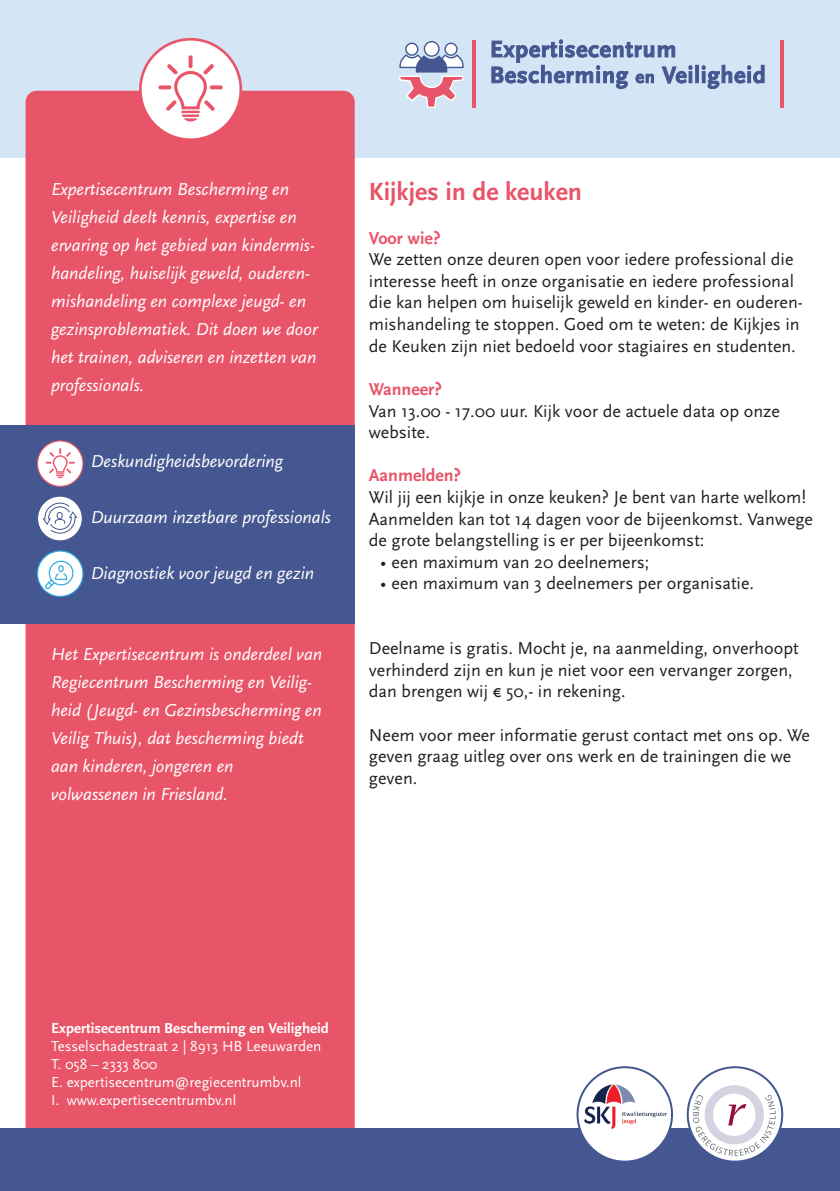
<style>
.page{position:relative;width:840px;height:1191px;background:#fff}
.page>*{position:absolute;margin:0;border:0;box-sizing:border-box;transform-origin:0 0}
.t1{font:26px "Scala Sans Bold LF";color:#e95568}
.t2{font:18px/21.6px "Scala Sans";color:#231f20}
.t3{font:italic 18px/28px "Scala Sans";color:#fff}
.t4{font:18px "Scala Sans Bold LF";color:#e95568}
.t5{font:15px/18px "Scala Sans";color:#fff}
.t6{font:15px "Scala Sans Bold LF";color:#fff}
</style>
<div class="page">
<div style="left:0;top:0;width:839px;height:158px;background:#d4e5f5"></div>
<div style="left:26px;top:91px;width:328px;height:1037px;background:#e95568"></div>
<div style="left:140px;top:39px;width:101px;height:101px;background:#fff;border-radius:50%"></div>
<div style="left:139px;top:38px;width:103px;height:103px;border:3px solid #e95568;border-radius:50%"></div>
<svg style="left:158px;top:55px;width:65px;height:67px"></svg>
<hr style="left:472px;top:41px;width:3px;height:67px;background:#e95568">
<hr style="left:779px;top:41px;width:3px;height:67px;background:#e95568">
<svg style="left:491px;top:40px;width:200px;height:49px"></svg>
<div style="left:695px;top:65px;width:3px;height:18px;background:#455790;border:1px solid #455790"></div>
<svg style="left:701px;top:65px;width:63px;height:24px"></svg>
<div style="left:405px;top:43px;width:12px;height:12px;background:#fff;border-radius:50%"></div>
<div style="left:405px;top:43px;width:13px;height:13px;border:1px solid #455790;border-radius:50%"></div>
<div style="left:445px;top:43px;width:11px;height:12px;background:#fff;border-radius:50%"></div>
<div style="left:444px;top:43px;width:13px;height:13px;border:1px solid #455790;border-radius:50%"></div>
<div style="left:424px;top:42px;width:14px;height:14px;background:#fff;border-radius:50%"></div>
<div style="left:423px;top:41px;width:16px;height:16px;border:1px solid #455790;border-radius:50%"></div>
<svg style="left:399px;top:53px;width:65px;height:55px"></svg>
<div style="left:0;top:1128px;width:839px;height:63px;background:#455790"></div>
<div style="left:577px;top:1067px;width:94px;height:94px;background:#fff;border-radius:50%"></div>
<img style="left:582px;top:1080px;width:85px;height:49px">
<div style="left:576px;top:1066px;width:96px;height:96px;border:2px solid #455790;border-radius:50%"></div>
<div style="left:687px;top:1067px;width:94px;height:94px;background:#fff;border-radius:50%"></div>
<svg style="left:692px;top:1085px;width:83px;height:71px"></svg>
<div style="left:686px;top:1066px;width:96px;height:96px;border:2px solid #455790;border-radius:50%"></div>
<div style="left:0;top:425px;width:354px;height:199px;background:#455790"></div>
<div style="left:37px;top:441px;width:46px;height:45px;background:#fff;border-radius:50%"></div>
<div style="left:37px;top:440px;width:46px;height:47px;border:1px solid #e95568;border-radius:50%"></div>
<svg style="left:46px;top:448px;width:29px;height:30px"></svg>
<div style="left:37px;top:551px;width:46px;height:45px;background:#fff;border-radius:50%"></div>
<div style="left:37px;top:550px;width:46px;height:47px;border:1px solid #2face2;border-radius:50%"></div>
<svg style="left:45px;top:560px;width:29px;height:29px"></svg>
<svg style="left:37px;top:496px;width:45px;height:45px"></svg>
<div style="left:37px;top:495px;width:46px;height:46px;border:1px solid #455790;border-radius:50%"></div>
<svg style="left:42px;top:502px;width:35px;height:31px"></svg>
<p class="t3" style="left:51px;top:175px;width:268px">Expertisecentrum Bescherming en Veiligheid deelt kennis, expertise en ervaring op het gebied van kindermis&shy;handeling, huiselijk geweld, ouderen&shy;mishandeling en complexe jeugd- en gezinsproblematiek. Dit doen we door het trainen, adviseren en inzetten van professionals.</p>
<p class="t3" style="left:91px;top:447px;width:193px">Deskundigheidsbevordering</p>
<p class="t3" style="left:91px;top:503px;width:241px">Duurzaam inzetbare professionals</p>
<p class="t3" style="left:91px;top:559px;width:225px">Diagnostiek voor jeugd en gezin</p>
<p class="t3" style="left:51px;top:640px;width:272px">Het Expertisecentrum is onderdeel van Regiecentrum Bescherming en Veilig&shy;heid (Jeugd- en Gezinsbescherming en Veilig Thuis), dat bescherming biedt aan kinderen, jongeren en volwassenen in Friesland.</p>
<h1 class="t1" style="left:369px;top:178px;width:214px">Kijkjes in de keuken</h1>
<p class="t4" style="left:369px;top:228px;width:73px">Voor wie?</p>
<p class="t2" style="left:369px;top:249px;width:435px">We zetten onze deuren open voor iedere professional die interesse heeft in onze organisatie en iedere professional die kan helpen om huiselijk geweld en kinder- en ouderen&shy;mishandeling te stoppen. Goed om te weten: de Kijkjes in de Keuken zijn niet bedoeld voor stagiaires en studenten.</p>
<p class="t4" style="left:369px;top:379px;width:74px">Wanneer?</p>
<p class="t2" style="left:369px;top:400px;width:412px">Van 13.00 - 17.00 uur. Kijk voor de actuele data op onze website.</p>
<p class="t4" style="left:369px;top:466px;width:94px">Aanmelden?</p>
<p class="t2" style="left:369px;top:486px;width:445px">Wil jij een kijkje in onze keuken? Je bent van harte welkom!<br>Aanmelden kan tot 14 dagen voor de bijeenkomst. Vanwege de grote belangstelling is er per bijeenkomst:</p>
<p class="t2" style="left:380px;top:551px;width:270px">• een maximum van 20 deelnemers;</p>
<p class="t2" style="left:380px;top:573px;width:375px">• een maximum van 3 deelnemers per organisatie.</p>
<p class="t2" style="left:369px;top:638px;width:431px">Deelname is gratis. Mocht je, na aanmelding, onverhoopt verhinderd zijn en kun je niet voor een vervanger zorgen, dan brengen wij € 50,- in rekening.</p>
<p class="t2" style="left:369px;top:724px;width:442px">Neem voor meer informatie gerust contact met ons op. We geven graag uitleg over ons werk en de trainingen die we geven.</p>
<p class="t6" style="left:51px;top:1019px;width:279px">Expertisecentrum Bescherming en Veiligheid</p>
<p class="t5" style="left:51px;top:1037px;width:272px">Tesselschadestraat 2 | 8913 HB Leeuwarden T. 058 – 2333 800<br>E. expertisecentrum@regiecentrumbv.nl<br>I. www.expertisecentrumbv.nl</p>
</div>
